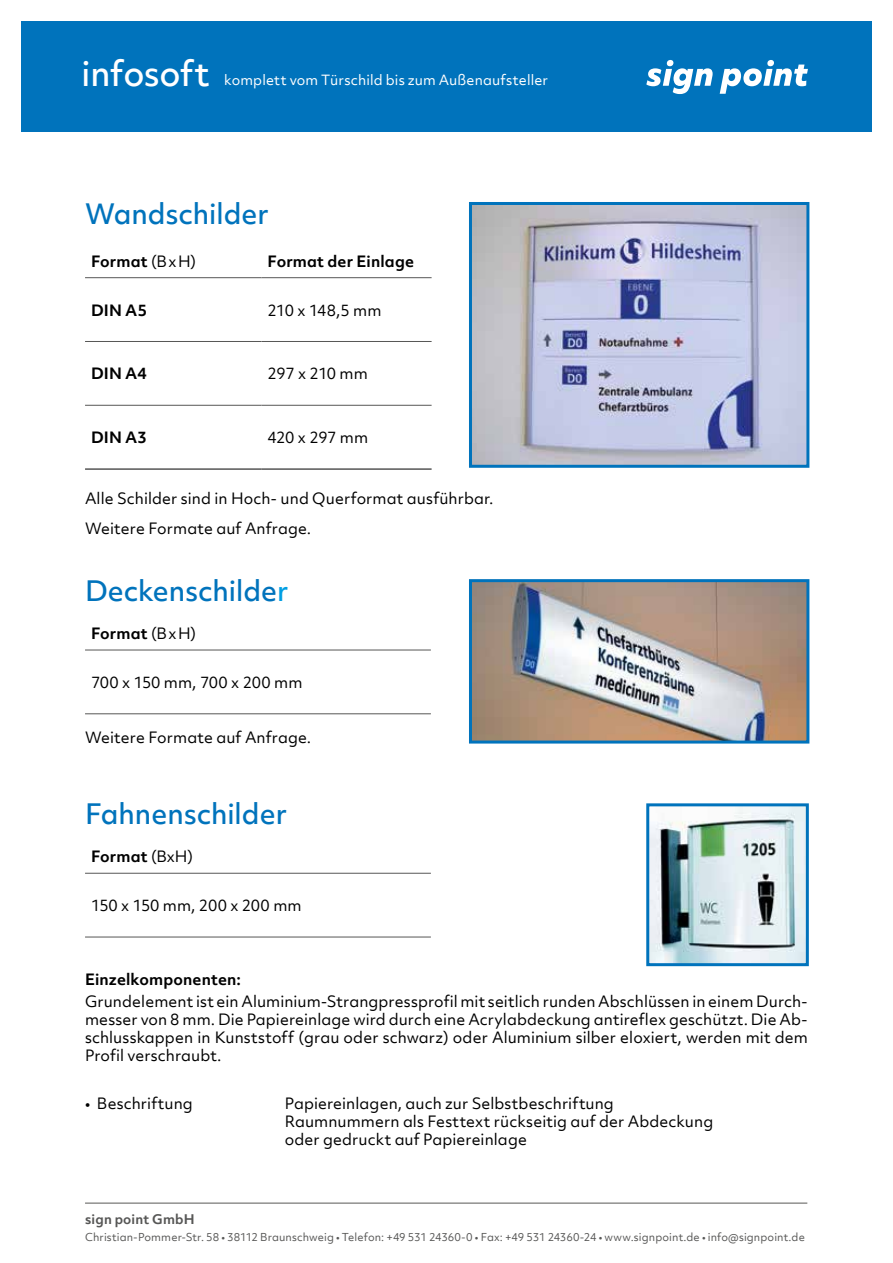
<style>
.page{position:relative;width:893px;height:1263px;background:#fff}
.page>*{position:absolute;margin:0;border:0;box-sizing:border-box;transform-origin:0 0}
.t1{font:500 33px "Objektiv Mk 2";letter-spacing:-.005em;color:#fff}
.t2{font:500 27px "Objektiv Mk 2";letter-spacing:-.005em;color:#0073bc}
.t3{font:15px/18px "Objektiv Mk 2";letter-spacing:.005em;color:#000}
.t4{font:700 15px "Objektiv Mk 2";letter-spacing:.01em;color:#000}
.t5{font:13.5px "Objektiv Mk 2";letter-spacing:.01em;color:#fff}
.t6{font:700 12.75px "Objektiv Mk 2";letter-spacing:.015em;color:#575756}
.t7{font:10.5px "Objektiv Mk 2";letter-spacing:.01em;color:#575756}
.s1{font-weight:400}
.s2{color:#009fe3}
</style>
<div class="page">
<div style="left:21px;top:21px;width:851px;height:111px;background:#0073bc"></div>
<hr style="left:85px;top:1203px;width:722px;height:1px;background:#575756">
<svg style="left:646px;top:60px;width:67px;height:34px"></svg>
<svg style="left:720px;top:60px;width:88px;height:34px"></svg>
<hr style="left:85px;top:341px;width:176px;height:1px;background:#575756">
<hr style="left:261px;top:341px;width:171px;height:1px;background:#575756">
<hr style="left:85px;top:469px;width:176px;height:1px;background:#000">
<hr style="left:261px;top:469px;width:171px;height:1px;background:#000">
<hr style="left:85px;top:405px;width:176px;height:1px;background:#575756">
<hr style="left:261px;top:405px;width:171px;height:1px;background:#575756">
<hr style="left:85px;top:277px;width:176px;height:1px;background:#575756">
<hr style="left:261px;top:277px;width:171px;height:1px;background:#575756">
<img style="left:473px;top:206px;width:332px;height:258px">
<div style="left:469px;top:202px;width:340px;height:266px;border:3px solid #0073bc"></div>
<img style="left:473px;top:583px;width:332px;height:156px">
<div style="left:469px;top:579px;width:340px;height:164px;border:3px solid #0073bc"></div>
<hr style="left:85px;top:713px;width:346px;height:1px;background:#575756">
<hr style="left:85px;top:650px;width:346px;height:1px;background:#575756">
<hr style="left:85px;top:937px;width:346px;height:1px;background:#575756">
<hr style="left:85px;top:873px;width:346px;height:1px;background:#575756">
<img style="left:650px;top:807px;width:155px;height:155px">
<div style="left:646px;top:803px;width:163px;height:163px;border:3px solid #0073bc"></div>
<h1 class="t1" style="left:82px;top:50px;width:129px">infosoft</h1>
<p class="t5" style="left:224px;top:71px;width:325px">komplett vom Türschild bis zum Außenaufsteller</p>
<h2 class="t2" style="left:85px;top:195px;width:185px">Wandschilder</h2>
<p class="t4" style="left:91px;top:250px;width:107px">Format <span class="s1">(BxH)</span></p>
<p class="t4" style="left:267px;top:250px;width:148px">Format der Einlage</p>
<p class="t4" style="left:91px;top:299px;width:57px">DIN A5</p>
<p class="t3" style="left:267px;top:301px;width:116px">210 x 148,5 mm</p>
<p class="t4" style="left:91px;top:363px;width:57px">DIN A4</p>
<p class="t3" style="left:267px;top:365px;width:102px">297 x 210 mm</p>
<p class="t4" style="left:91px;top:427px;width:57px">DIN A3</p>
<p class="t3" style="left:267px;top:428px;width:102px">420 x 297 mm</p>
<p class="t3" style="left:85px;top:483px;width:410px;line-height:30px">Alle Schilder sind in Hoch- und Querformat ausführbar.<br>Weitere Formate auf Anfrage.</p>
<h2 class="t2" style="left:85px;top:572px;width:205px">Deckenschilde<span class="s2">r</span></h2>
<p class="t4" style="left:91px;top:623px;width:107px">Format <span class="s1">(BxH)</span></p>
<p class="t3" style="left:91px;top:673px;width:213px">700 x 150 mm, 700 x 200 mm</p>
<p class="t3" style="left:85px;top:728px;width:228px">Weitere Formate auf Anfrage.</p>
<h2 class="t2" style="left:85px;top:795px;width:204px">Fahnenschilder</h2>
<p class="t4" style="left:91px;top:846px;width:104px">Format <span class="s1">(BxH)</span></p>
<p class="t3" style="left:91px;top:896px;width:212px">150 x 150 mm, 200 x 200 mm</p>
<p class="t4" style="left:85px;top:969px;width:157px">Einzelkomponenten:</p>
<p class="t3" style="left:85px;top:992px;width:724px;text-align:justify">Grundelement ist ein Aluminium-Strangpressprofil mit seitlich runden Abschlüssen in einem Durch&shy;messer von 8 mm. Die Papiereinlage wird durch eine Acrylabdeckung antireflex geschützt. Die Ab&shy;schlusskappen in Kunststoff (grau oder schwarz) oder Aluminium silber eloxiert, werden mit dem Profil verschraubt.</p>
<p class="t3" style="left:85px;top:1094px;width:109px">• Beschriftung</p>
<p class="t3" style="left:285px;top:1094px;width:430px">Papiereinlagen, auch zur Selbstbeschriftung<br>Raumnummern als Festtext rückseitig auf der Abdeckung oder gedruckt auf Papiereinlage</p>
<p class="t6" style="left:85px;top:1210px;width:111px">sign point GmbH</p>
<p class="t7" style="left:85px;top:1229px;width:721px">Christian-Pommer-Str. 58 • 38112 Braunschweig • Telefon: +49 531 24360-0 • Fax: +49 531 24360-24 • www.signpoint.de • info@signpoint.de</p>
</div>
